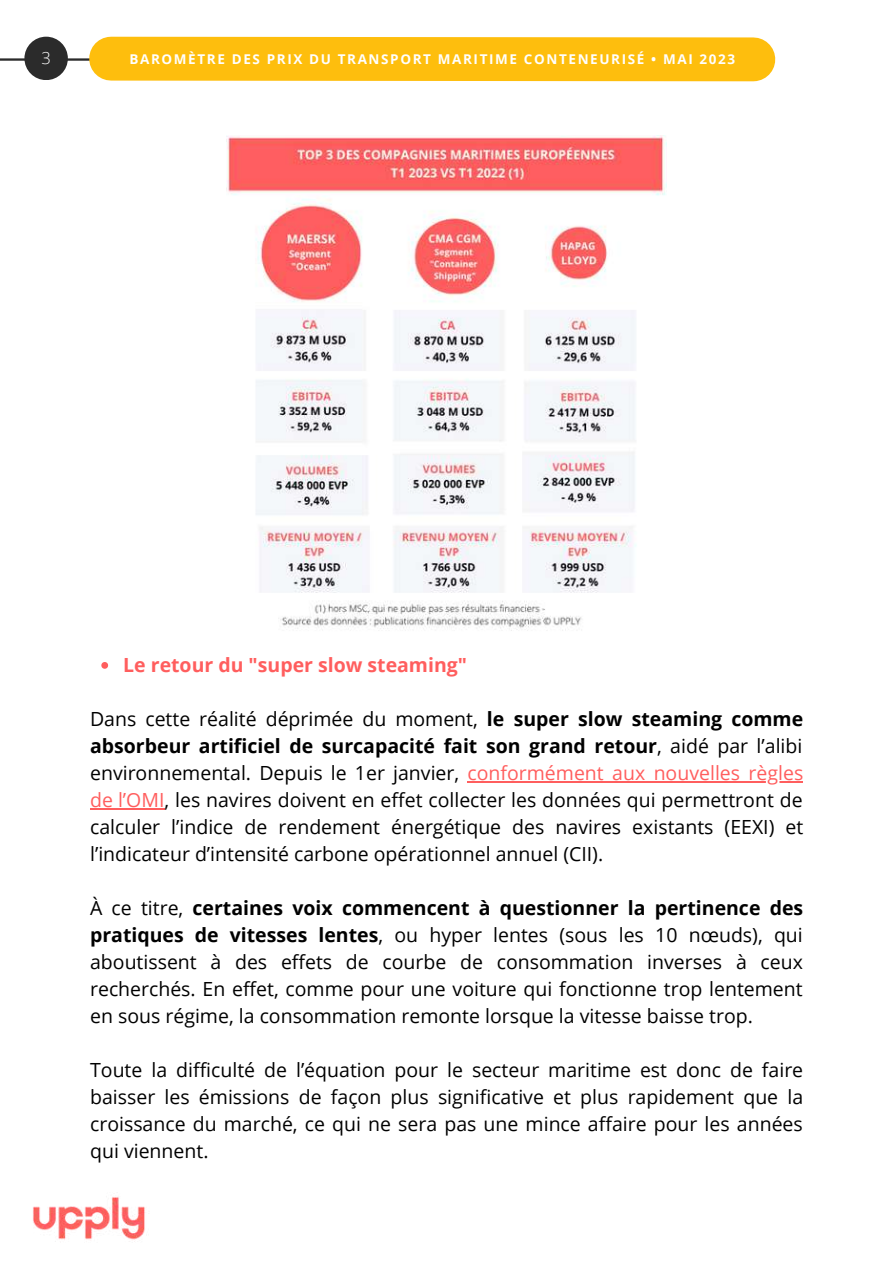
<style>
.page{position:relative;width:893px;height:1264px;background:#fff}
.page>*{position:absolute;margin:0;border:0;box-sizing:border-box;transform-origin:0 0}
.t1{font:19.5px/27px "Open Sans";color:#000;text-align:justify}
.t2{font:700 19.5px "Open Sans";color:#ff5e5e}
.t3{font:300 16.5px "Open Sans";color:#fff}
.t4{font:700 13.5px "Open Sans";letter-spacing:.12em;color:#fff}
.s1{font-weight:700}
.s2{color:#ff5e5e}
</style>
<div class="page">
<img style="left:33px;top:1196px;width:112px;height:46px">
<svg style="left:0;top:58px;width:24px;height:3px"></svg>
<div style="left:24px;top:37px;width:44px;height:43px;background:#2b2b2b;border-radius:50%"></div>
<svg style="left:67px;top:36px;width:709px;height:46px;background:#fdc322"></svg>
<img style="left:226px;top:135px;width:441px;height:496px">
<svg style="left:101px;top:662px;width:7px;height:6px"></svg>
<hr style="left:467px;top:781px;width:336px;height:1px;background:#ff5e5e">
<hr style="left:90px;top:808px;width:74px;height:1px;background:#ff5e5e">
<p class="t3" style="left:41px;top:46px;width:11px">3</p>
<p class="t4" style="left:129px;top:49px;width:607px">BAROMÈTRE DES PRIX DU TRANSPORT MARITIME CONTENEURISÉ • MAI 2023</p>
<p class="t2" style="left:123px;top:651px;width:345px">Le retour du "super slow steaming"</p>
<p class="t1" style="left:90px;top:705px;width:714px">Dans cette réalité déprimée du moment, <span class="s1">le super slow steaming comme absorbeur artificiel de surcapacité fait son grand retour</span>, aidé par l’alibi environnemental. Depuis le 1er janvier, <span class="s2">conformément aux nouvelles règles de l’OMI</span>, les navires doivent en effet collecter les données qui permettront de calculer l’indice de rendement énergétique des navires existants (EEXI) et l’indicateur d’intensité carbone opérationnel annuel (CII).</p>
<p class="t1" style="left:90px;top:894px;width:714px">À ce titre, <span class="s1">certaines voix commencent à questionner la pertinence des pratiques de vitesses lentes</span>, ou hyper lentes (sous les 10 nœuds), qui aboutissent à des effets de courbe de consommation inverses à ceux recherchés. En effet, comme pour une voiture qui fonctionne trop lentement en sous régime, la consommation remonte lorsque la vitesse baisse trop.</p>
<p class="t1" style="left:90px;top:1055px;width:714px">Toute la difficulté de l’équation pour le secteur maritime est donc de faire baisser les émissions de façon plus significative et plus rapidement que la croissance du marché, ce qui ne sera pas une mince affaire pour les années qui viennent.</p>
</div>
